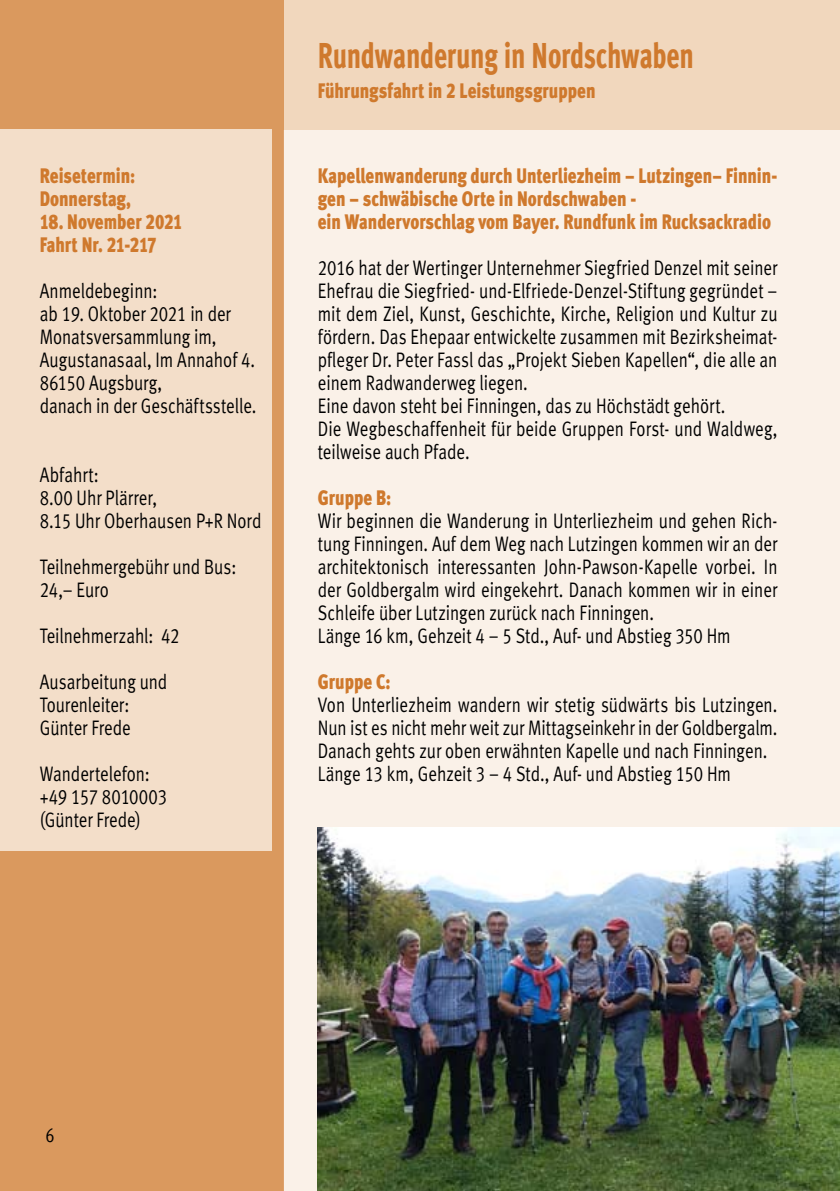
<style>
.page{position:relative;width:840px;height:1191px;background:#fff}
.page>*{position:absolute;margin:0;border:0;box-sizing:border-box;transform-origin:0 0}
.t1{font:36px "Meta Cond Extra Bold LF";letter-spacing:-.01em;color:#cf792d;scale:.8 1}
.t2{font:21px/23px "Meta Normal LF";color:#000;scale:.8 1}
.t3{font:21px/23px "Meta Black LF";color:#cf792d;scale:.8 1}
.t4{font:20px "Meta Normal LF";color:#000;scale:.8 1}
.t5{font:18px "Meta Normal LF";color:#000;scale:.8 1}
</style>
<div class="page">
<div style="left:0;top:0;width:839px;height:1191px;background:#f1d7bd"></div>
<div style="left:283px;top:130px;width:556px;height:1061px;background:#faf1e8"></div>
<div style="left:0;top:0;width:283px;height:1191px;background:#da995e"></div>
<div style="left:0;top:129px;width:271px;height:721px;background:#f3dec9"></div>
<img style="left:317px;top:827px;width:522px;height:364px">
<p class="t3" style="left:40px;top:164px;width:121px">Reisetermin:<br>Donnerstag,</p>
<p class="t3" style="left:40px;top:210px;width:180px">18. November 2021<br>Fahrt Nr. 21-217</p>
<p class="t2" style="left:40px;top:279px;width:272px">Anmeldebeginn:<br>ab 19. Oktober 2021 in der<br>Monatsversammlung im,<br>Augustanasaal, Im Annahof 4.<br>86150 Augsburg,<br>danach in der Geschäftsstelle.</p>
<p class="t2" style="left:40px;top:463px;width:278px">Abfahrt:<br>8.00 Uhr Plärrer,<br>8.15 Uhr Oberhausen P+R Nord</p>
<p class="t2" style="left:40px;top:555px;width:247px">Teilnehmergebühr und Bus:<br>24,– Euro</p>
<p class="t2" style="left:40px;top:612px;width:176px;line-height:46px">Teilnehmerzahl: 42<br>Ausarbeitung und</p>
<p class="t2" style="left:40px;top:693px;width:115px">Tourenleiter:<br>Günter Frede</p>
<p class="t2" style="left:40px;top:762px;width:161px">Wandertelefon: +49 157 8010003 (Günter Frede)</p>
<h1 class="t1" style="left:317px;top:34px;width:471px">Rundwanderung in Nordschwaben</h1>
<p class="t3" style="left:317px;top:79px;width:348px">Führungsfahrt in 2 Leistungsgruppen</p>
<p class="t3" style="left:317px;top:164px;width:576px">Kapellenwanderung durch Unterliezheim – Lutzingen– Finnin&shy;gen – schwäbische Orte in Nordschwaben -<br>ein Wandervorschlag vom Bayer. Rundfunk im Rucksackradio</p>
<p class="t2" style="left:317px;top:256px;width:576px">2016 hat der Wertinger Unternehmer Siegfried Denzel mit seiner Ehefrau die Siegfried- und-Elfriede-Denzel-Stiftung gegründet – mit dem Ziel, Kunst, Geschichte, Kirche, Religion und Kultur zu fördern. Das Ehepaar entwickelte zusammen mit Bezirksheimat&shy;pfleger Dr. Peter Fassl das „Projekt Sieben Kapellen“, die alle an einem Radwanderweg liegen.<br>Eine davon steht bei Finningen, das zu Höchstädt gehört.<br>Die Wegbeschaffenheit für beide Gruppen Forst- und Waldweg, teilweise auch Pfade.</p>
<p class="t3" style="left:317px;top:486px;width:93px">Gruppe B:</p>
<p class="t2" style="left:317px;top:509px;width:576px">Wir beginnen die Wanderung in Unterliezheim und gehen Rich&shy;tung Finningen. Auf dem Weg nach Lutzingen kommen wir an der architektonisch interessanten John-Pawson-Kapelle vorbei. In der Goldbergalm wird eingekehrt. Danach kommen wir in einer Schleife über Lutzingen zurück nach Finningen.<br>Länge 16 km, Gehzeit 4 – 5 Std., Auf- und Abstieg 350 Hm</p>
<p class="t3" style="left:317px;top:670px;width:92px">Gruppe C:</p>
<p class="t2" style="left:317px;top:693px;width:575px">Von Unterliezheim wandern wir stetig südwärts bis Lutzingen.<br>Nun ist es nicht mehr weit zur Mittagseinkehr in der Goldbergalm.<br>Danach gehts zur oben erwähnten Kapelle und nach Finningen.<br>Länge 13 km, Gehzeit 3 – 4 Std., Auf- und Abstieg 150 Hm</p>
<p class="t5" style="left:43px;top:1124px;width:12px">6</p>
<p class="t4" style="left:45px;top:1123px;width:13px">6</p>
</div>
